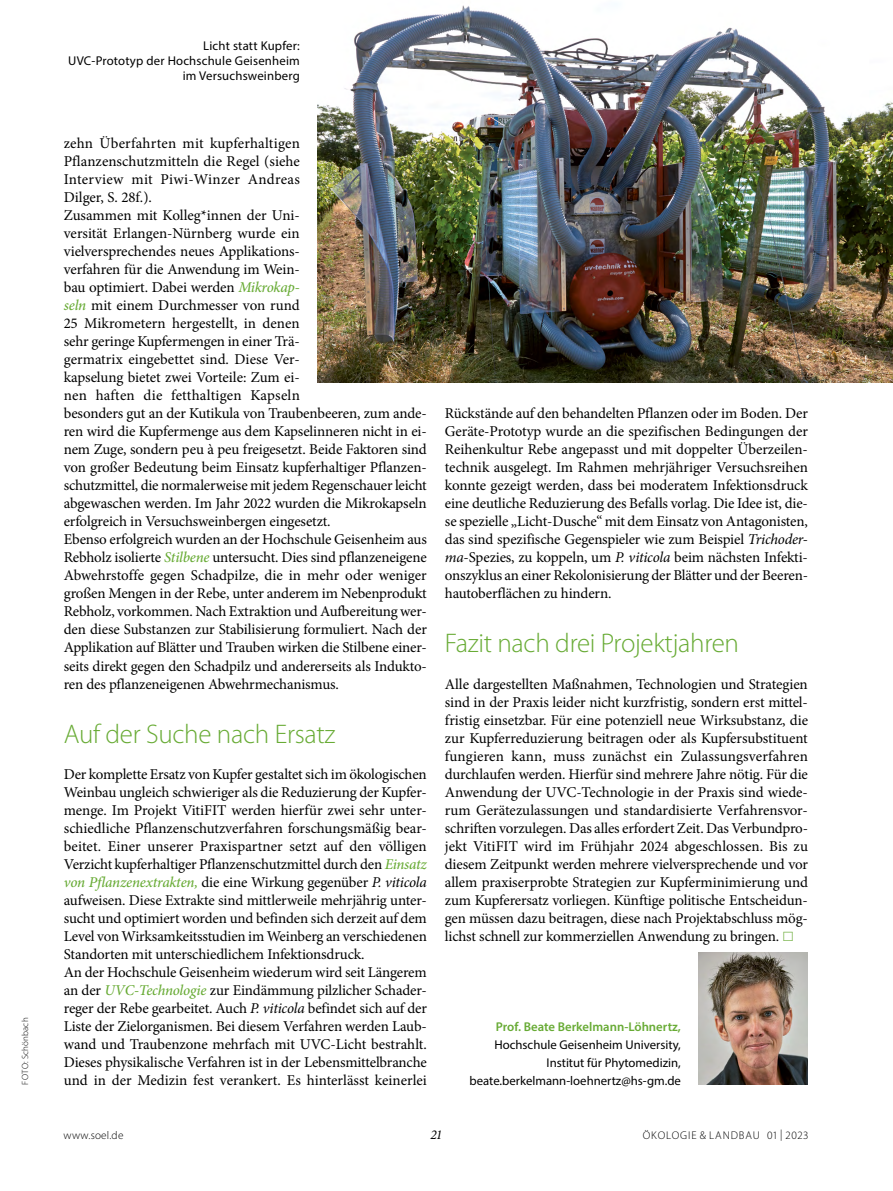
<style>
.page{position:relative;width:893px;height:1191px;background:#fff}
.page>*{position:absolute;margin:0;border:0;box-sizing:border-box;transform-origin:0 0}
.t1{font:300 27px "Myriad Pro";letter-spacing:-.01em;color:#68ab35}
.t2{font:15px/18px "Minion Pro";letter-spacing:-.01em;color:#000}
.t3{font:italic 13.5px "Minion Pro";color:#000}
.t4{font:12.75px/15px "Myriad Pro";color:#000;text-align:right}
.t5{font:600 12.75px "Myriad Pro";color:#68ab35}
.t6{font:300 11.25px "Myriad Pro";letter-spacing:.08em;color:#000}
.t7{font:300 11.25px "Myriad Pro";letter-spacing:.02em;color:#000}
.t8{font:300 9px "Myriad Pro";letter-spacing:.015em;color:#000}
.s1{font-weight:500;font-style:italic;color:#68ab35}
.s2{font-style:italic}
</style>
<div class="page">
<img style="left:699px;top:952px;width:109px;height:132px">
<img style="left:318px;top:5px;width:575px;height:377px">
<p class="t8" style="left:20px;top:1084px;width:68px;rotate:-90deg">FOTO: Schönbach</p>
<p class="t4" style="left:68px;top:38px;width:233px">Licht statt Kupfer:<br>UVC-Prototyp der Hochschule Geisenheim im Versuchsweinberg</p>
<p class="t2" style="left:64px;top:135px;width:365px">zehn Überfahrten mit kupferhaltigen Pflanzenschutzmitteln die Regel (siehe<br>Interview mit Piwi-Winzer Andreas<br>Dilger, S. 28f.).<br>Zusammen mit Kolleg*innen der Uni-<br>versität Erlangen-Nürnberg wurde ein<br>vielversprechendes neues Applikations-<br>verfahren für die Anwendung im Wein-<br>bau optimiert. Dabei werden <span class="s1">Mikrokap-<br>seln</span> mit einem Durchmesser von rund<br>25 Mikrometern hergestellt, in denen<br>sehr geringe Kupfermengen in einer Trä-<br>germatrix eingebettet sind. Diese Ver-<br>kapselung bietet zwei Vorteile: Zum ei-<br>nen haften die fetthaltigen Kapseln<br>besonders gut an der Kutikula von Traubenbeeren, zum ande&shy;ren wird die Kupfermenge aus dem Kapselinneren nicht in ei&shy;nem Zuge, sondern peu à peu freigesetzt. Beide Faktoren sind von großer Bedeutung beim Einsatz kupferhaltiger Pflanzen&shy;schutzmittel, die normalerweise mit jedem Regenschauer leicht abgewaschen werden. Im Jahr 2022 wurden die Mikrokapseln erfolgreich in Versuchsweinbergen eingesetzt.<br>Ebenso erfolgreich wurden an der Hochschule Geisenheim aus Rebholz isolierte <span class="s1">Stilbene</span> untersucht. Dies sind pflanzeneigene Abwehrstoffe gegen Schadpilze, die in mehr oder weniger großen Mengen in der Rebe, unter anderem im Nebenprodukt Rebholz, vorkommen. Nach Extraktion und Aufbereitung wer&shy;den diese Substanzen zur Stabilisierung formuliert. Nach der Applikation auf Blätter und Trauben wirken die Stilbene einer&shy;seits direkt gegen den Schadpilz und andererseits als Indukto&shy;ren des pflanzeneigenen Abwehrmechanismus.</p>
<h1 class="t1" style="left:64px;top:718px;width:273px">Auf der Suche nach Ersatz</h1>
<p class="t2" style="left:64px;top:765px;width:365px">Der komplette Ersatz von Kupfer gestaltet sich im ökologischen Weinbau ungleich schwieriger als die Reduzierung der Kupfer&shy;menge. Im Projekt VitiFIT werden hierfür zwei sehr unter&shy;schiedliche Pflanzenschutzverfahren forschungsmäßig bear&shy;beitet. Einer unserer Praxispartner setzt auf den völligen Verzicht kupferhaltiger Pflanzenschutzmittel durch den <span class="s1">Einsatz von Pflanzenextrakten,</span> die eine Wirkung gegenüber <span class="s2">P. viticola </span>aufweisen. Diese Extrakte sind mittlerweile mehrjährig unter&shy;sucht und optimiert worden und befinden sich derzeit auf dem Level von Wirksamkeitsstudien im Weinberg an verschiedenen Standorten mit unterschiedlichem Infektionsdruck.<br>An der Hochschule Geisenheim wiederum wird seit Längerem an der <span class="s1">UVC-Technologie</span> zur Eindämmung pilzlicher Schader&shy;reger der Rebe gearbeitet. Auch <span class="s2">P. viticola</span> befindet sich auf der Liste der Zielorganismen. Bei diesem Verfahren werden Laub&shy;wand und Traubenzone mehrfach mit UVC-Licht bestrahlt.<br>Dieses physikalische Verfahren ist in der Lebensmittelbranche und in der Medizin fest verankert. Es hinterlässt keinerlei</p>
<p class="t2" style="left:445px;top:405px;width:365px;text-align:justify">Rückstände auf den behandelten Pflanzen oder im Boden. Der Geräte-Prototyp wurde an die spezifischen Bedingungen der Reihenkultur Rebe angepasst und mit doppelter Überzeilen&shy;technik ausgelegt. Im Rahmen mehrjähriger Versuchsreihen konnte gezeigt werden, dass bei moderatem Infektionsdruck eine deutliche Reduzierung des Befalls vorlag. Die Idee ist, die&shy;se spezielle „Licht-Dusche“ mit dem Einsatz von Antagonisten, das sind spezifische Gegenspieler wie zum Beispiel <span class="s2">Trichoder&shy;ma</span>-Spezies, zu koppeln, um <span class="s2">P. viticola</span> beim nächsten Infekti&shy;onszyklus an einer Rekolonisierung der Blätter und der Beeren&shy;hautoberflächen zu hindern.</p>
<h1 class="t1" style="left:445px;top:628px;width:296px">Fazit nach drei Projektjahren</h1>
<p class="t2" style="left:445px;top:675px;width:365px">Alle dargestellten Maßnahmen, Technologien und Strategien sind in der Praxis leider nicht kurzfristig, sondern erst mittel&shy;fristig einsetzbar. Für eine potenziell neue Wirksubstanz, die zur Kupferreduzierung beitragen oder als Kupfersubstituent fungieren kann, muss zunächst ein Zulassungsverfahren durchlaufen werden. Hierfür sind mehrere Jahre nötig. Für die Anwendung der UVC-Technologie in der Praxis sind wiede&shy;rum Gerätezulassungen und standardisierte Verfahrensvor&shy;schriften vorzulegen. Das alles erfordert Zeit. Das Verbundpro&shy;jekt VitiFIT wird im Frühjahr 2024 abgeschlossen. Bis zu diesem Zeitpunkt werden mehrere vielversprechende und vor allem praxiserprobte Strategien zur Kupferminimierung und zum Kupferersatz vorliegen. Künftige politische Entscheidun&shy;gen müssen dazu beitragen, diese nach Projektabschluss mög&shy;lichst schnell zur kommerziellen Anwendung zu bringen.</p>
<p class="t5" style="left:496px;top:1018px;width:187px">Prof. Beate Berkelmann-Löhnertz,</p>
<p class="t4" style="left:494px;top:1035px;width:188px;line-height:18px">Hochschule Geisenheim University,<br>Institut für Phytomedizin,</p>
<p class="t4" style="left:469px;top:1072px;width:213px">beate.berkelmann-loehnertz@hs-gm.de</p>
<p class="t7" style="left:64px;top:1128px;width:61px">www.soel.de</p>
<p class="t3" style="left:430px;top:1125px;width:12px">21</p>
<p class="t6" style="left:643px;top:1128px;width:167px">ÖKOLOGIE &amp; LANDBAU 01 | 2023</p>
</div>
